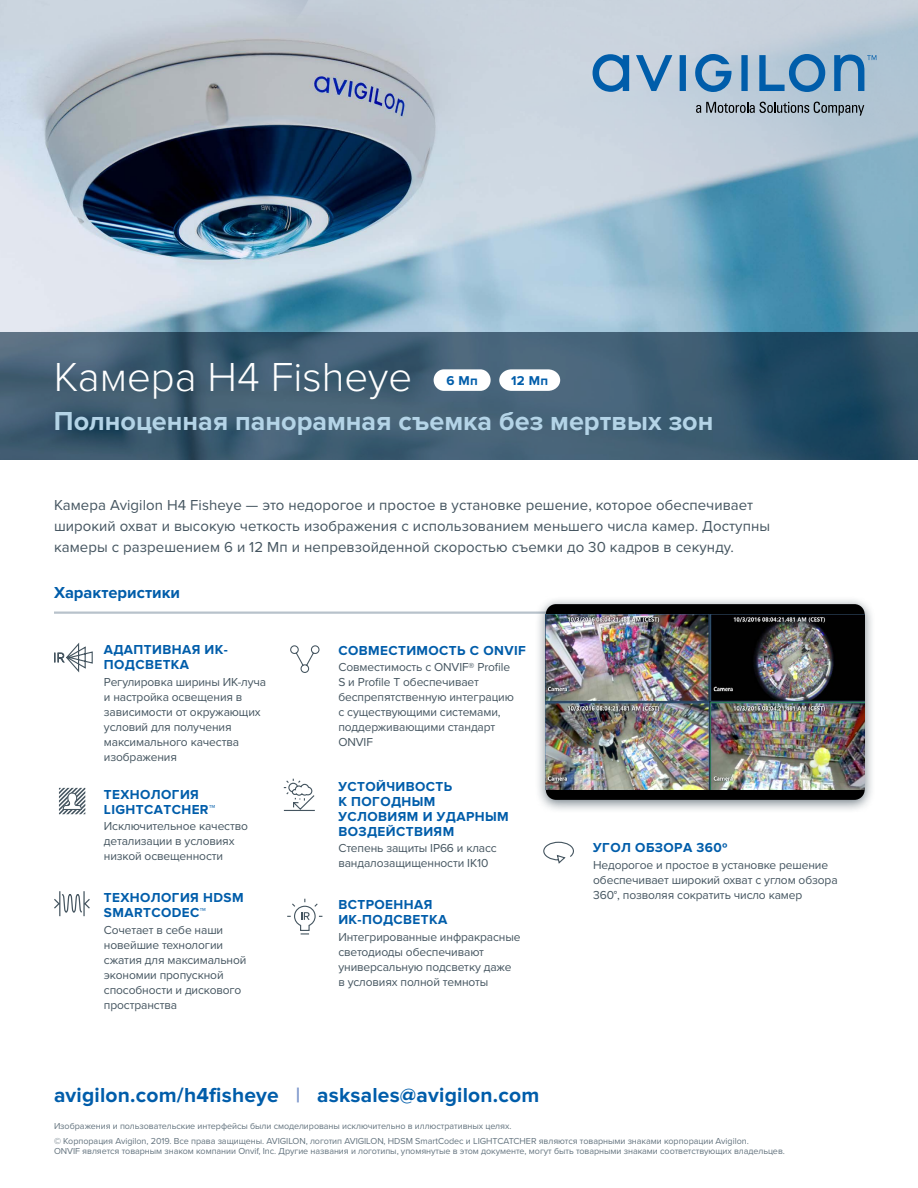
<style>
.page{position:relative;width:918px;height:1188px;background:#fff}
.page>*{position:absolute;margin:0;border:0;box-sizing:border-box;transform-origin:0 0}
.t1{font:300 42px "Proxima Nova";color:#fff}
.t2{font:700 27px "Proxima Nova";color:#b4d4e7}
.t3{font:700 21px "Proxima Nova";letter-spacing:.01em;color:#005daa}
.t4{font:700 16.5px "Proxima Nova";color:#005daa}
.t5{font:15px/21px "Proxima Nova";letter-spacing:.005em;color:#455560}
.t6{font:700 13.5px/15px "Proxima Nova";letter-spacing:.03em;color:#005daa}
.t7{font:700 13.35px "Proxima Nova";color:#005daa}
.t8{font:12px/15px "Proxima Nova";letter-spacing:-.01em;color:#455560}
.t9{font:9px/14.9px "Proxima Nova";letter-spacing:-.005em;color:#64747f}
.s1{color:#8099cd}
</style>
<div class="page">
<hr style="left:54px;top:612px;width:506px;height:2px;background:#b8c2cb">
<img style="left:0;top:0;width:918px;height:332px">
<svg style="left:0;top:332px;width:918px;height:128px;background:#3b5a70"></svg>
<svg style="left:593px;top:54px;width:283px;height:38px;background:#7aa4c8"></svg>
<svg style="left:696px;top:102px;width:168px;height:14px;background:#8b97a2"></svg>
<div style="left:534px;top:595px;width:342px;height:219px;background:#455560;opacity:.75"></div>
<div style="left:546px;top:604px;width:319px;height:196px;background:#000;border-radius:10px"></div>
<img style="left:546px;top:615px;width:319px;height:174px">
<svg style="left:54px;top:643px;width:39px;height:30px"></svg>
<svg style="left:54px;top:891px;width:36px;height:26px"></svg>
<svg style="left:283px;top:778px;width:32px;height:33px"></svg>
<svg style="left:59px;top:788px;width:26px;height:26px"></svg>
<svg style="left:543px;top:841px;width:31px;height:23px"></svg>
<svg style="left:287px;top:898px;width:36px;height:37px"></svg>
<svg style="left:290px;top:645px;width:30px;height:28px"></svg>
<div style="left:434px;top:369px;width:57px;height:22px;background:#fff;border-radius:11px"></div>
<svg style="left:499px;top:369px;width:61px;height:22px"></svg>
<h1 class="t1" style="left:54px;top:352px;width:360px">Камера H4 Fisheye</h1>
<h2 class="t2" style="left:54px;top:405px;width:661px">Полноценная панорамная съемка без мертвых зон</h2>
<p class="t7" style="left:447px;top:372px;width:33px">6 Мп</p>
<p class="t7" style="left:511px;top:372px;width:38px">12 Мп</p>
<p class="t5" style="left:54px;top:494px;width:718px">Камера Avigilon H4 Fisheye — это недорогое и простое в установке решение, которое обеспечивает широкий охват и высокую четкость изображения с использованием меньшего числа камер. Доступны камеры с разрешением 6 и 12 Мп и непревзойденной скоростью съемки до 30 кадров в секунду.</p>
<h3 class="t4" style="left:54px;top:583px;width:128px">Характеристики</h3>
<p class="t6" style="left:104px;top:643px;width:125px">АДАПТИВНАЯ ИК-<br>ПОДСВЕТКА</p>
<p class="t8" style="left:104px;top:675px;width:164px">Регулировка ширины ИК-луча и настройка освещения в зависимости от окружающих условий для получения максимального качества изображения</p>
<p class="t6" style="left:104px;top:787px;width:113px">ТЕХНОЛОГИЯ<br>LIGHTCATCHER™</p>
<p class="t8" style="left:104px;top:819px;width:146px">Исключительное качество детализации в условиях низкой освещенности</p>
<p class="t6" style="left:104px;top:890px;width:141px">ТЕХНОЛОГИЯ HDSM<br>SMARTCODEC™</p>
<p class="t8" style="left:104px;top:922px;width:144px">Сочетает в себе наши новейшие технологии сжатия для максимальной экономии пропускной способности и дискового пространства</p>
<p class="t6" style="left:338px;top:643px;width:189px">СОВМЕСТИМОСТЬ С ONVIF</p>
<p class="t8" style="left:338px;top:660px;width:177px">Совместимость с ONVIF® Profile<br>S и Profile T обеспечивает беспрепятственную интеграцию с существующими системами, поддерживающими стандарт<br>ONVIF</p>
<p class="t6" style="left:338px;top:779px;width:172px">УСТОЙЧИВОСТЬ<br>К ПОГОДНЫМ<br>УСЛОВИЯМ И УДАРНЫМ<br>ВОЗДЕЙСТВИЯМ</p>
<p class="t8" style="left:338px;top:841px;width:160px">Степень защиты IP66 и класс вандалозащищенности IK10</p>
<p class="t6" style="left:338px;top:898px;width:110px">ВСТРОЕННАЯ<br>ИК-ПОДСВЕТКА</p>
<p class="t8" style="left:338px;top:930px;width:184px">Интегрированные инфракрасные светодиоды обеспечивают универсальную подсветку даже в условиях полной темноты</p>
<p class="t6" style="left:593px;top:841px;width:136px">УГОЛ ОБЗОРА 360º</p>
<p class="t8" style="left:593px;top:858px;width:246px">Недорогое и простое в установке решение обеспечивает широкий охват с углом обзора<br>360°, позволяя сократить число камер</p>
<h3 class="t3" style="left:54px;top:1083px;width:487px">avigilon.com/h4fisheye <span class="s1">|</span> asksales@avigilon.com</h3>
<p class="t9" style="left:54px;top:1119px;width:696px">Изображения и пользовательские интерфейсы были смоделированы исключительно в иллюстративных целях.<br>© Корпорация Avigilon, 2019. Все права защищены. AVIGILON, логотип AVIGILON, HDSM SmartCodec и LIGHTCATCHER являются товарными знаками корпорации Avigilon.</p>
<p class="t9" style="left:54px;top:1144px;width:732px">ONVIF является товарным знаком компании Onvif, Inc. Другие названия и логотипы, упомянутые в этом документе, могут быть товарными знаками соответствующих владельцев.</p>
</div>
